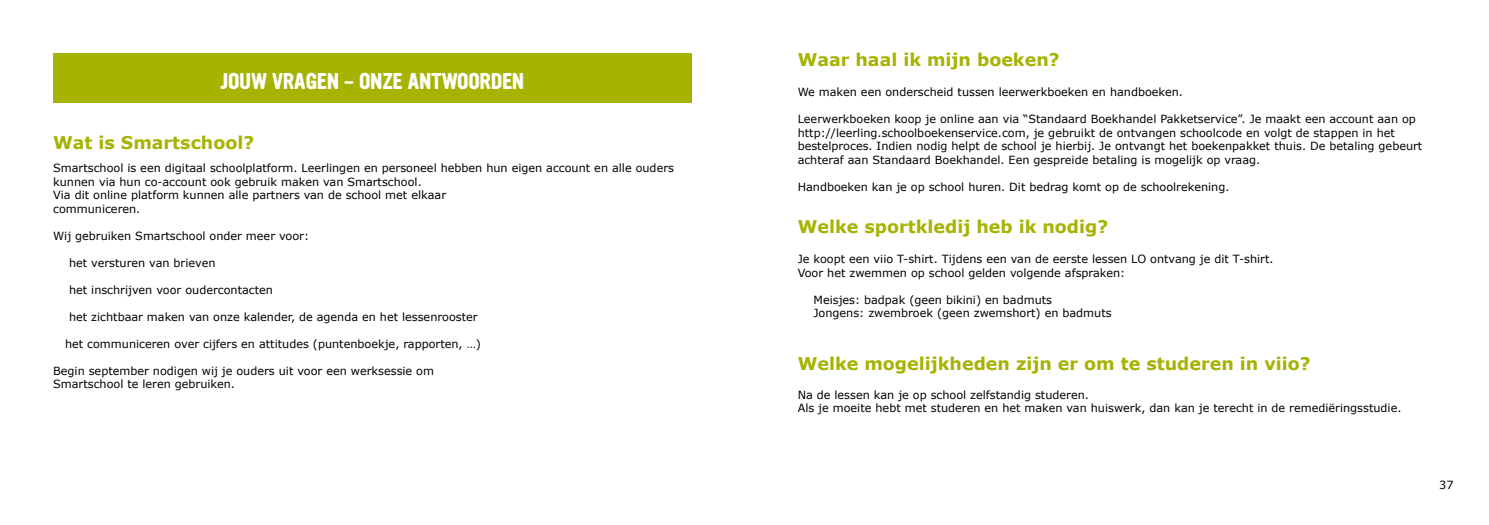
<style>
.page{position:relative;width:1489px;height:525px;background:#fff}
.page>*{position:absolute;margin:0;border:0;box-sizing:border-box;transform-origin:0 0}
.t1{font:700 20px "YWFT Ultramagnetic";color:#fff}
.t2{font:700 17.5px "Verdana";color:#a6b300}
.t3{font:11.25px/13.5px "Verdana";color:#000}
</style>
<div class="page">
<div style="left:53px;top:53px;width:638px;height:50px;background:#a6b300"></div>
<h1 class="t1" style="left:220px;top:67px;width:305px">JOUW VRAGEN - ONZE ANTWOORDEN</h1>
<h2 class="t2" style="left:53px;top:130px;width:203px">Wat is Smartschool?</h2>
<p class="t3" style="left:53px;top:161px;width:622px">Smartschool is een digitaal schoolplatform. Leerlingen en personeel hebben hun eigen account en alle ouders kunnen via hun co-account ook gebruik maken van Smartschool.<br>Via dit online platform kunnen alle partners van de school met elkaar<br>communiceren.</p>
<p class="t3" style="left:53px;top:229px;width:257px">Wij gebruiken Smartschool onder meer voor:</p>
<p class="t3" style="left:69px;top:256px;width:148px">het versturen van brieven</p>
<p class="t3" style="left:69px;top:283px;width:205px">het inschrijven voor oudercontacten</p>
<p class="t3" style="left:69px;top:310px;width:410px">het zichtbaar maken van onze kalender, de agenda en het lessenrooster</p>
<p class="t3" style="left:65px;top:337px;width:417px">het communiceren over cijfers en attitudes (puntenboekje, rapporten, …)</p>
<p class="t3" style="left:53px;top:364px;width:382px">Begin september nodigen wij je ouders uit voor een werksessie om<br>Smartschool te leren gebruiken.</p>
<h2 class="t2" style="left:797px;top:47px;width:263px">Waar haal ik mijn boeken?</h2>
<p class="t3" style="left:797px;top:85px;width:387px">We maken een onderscheid tussen leerwerkboeken en handboeken.</p>
<p class="t3" style="left:797px;top:112px;width:626px">Leerwerkboeken koop je online aan via “Standaard Boekhandel Pakketservice”. Je maakt een account aan op http://leerling.schoolboekenservice.com, je gebruikt de ontvangen schoolcode en volgt de stappen in het bestelproces. Indien nodig helpt de school je hierbij. Je ontvangt het boekenpakket thuis. De betaling gebeurt achteraf aan Standaard Boekhandel. Een gespreide betaling is mogelijk op vraag.</p>
<p class="t3" style="left:797px;top:180px;width:433px">Handboeken kan je op school huren. Dit bedrag komt op de schoolrekening.</p>
<h2 class="t2" style="left:797px;top:214px;width:312px">Welke sportkledij heb ik nodig?</h2>
<p class="t3" style="left:797px;top:252px;width:477px">Je koopt een viio T-shirt. Tijdens een van de eerste lessen LO ontvang je dit T-shirt.<br>Voor het zwemmen op school gelden volgende afspraken:</p>
<p class="t3" style="left:813px;top:293px;width:299px">Meisjes: badpak (geen bikini) en badmuts<br>Jongens: zwembroek (geen zwemshort) en badmuts</p>
<h2 class="t2" style="left:797px;top:351px;width:514px">Welke mogelijkheden zijn er om te studeren in viio?</h2>
<p class="t3" style="left:797px;top:387px;width:605px">Na de lessen kan je op school zelfstandig studeren.<br>Als je moeite hebt met studeren en het maken van huiswerk, dan kan je terecht in de remediëringsstudie.</p>
<p class="t3" style="left:1438px;top:477px;width:16px">37</p>
</div>
